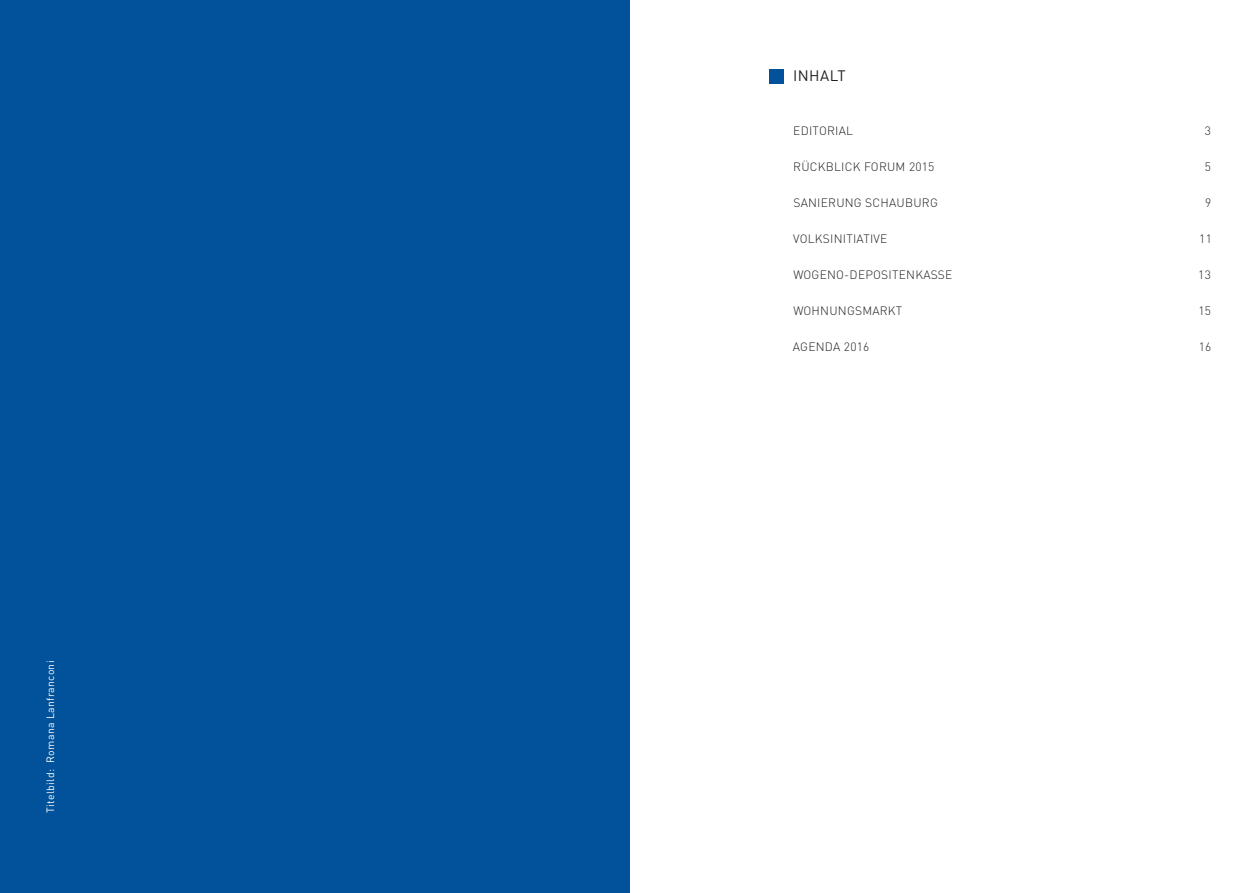
<style>
.page{position:relative;width:1259px;height:893px;background:#fff}
.page>*{position:absolute;margin:0;border:0;box-sizing:border-box;transform-origin:0 0}
.t1{font:15px "DIN";letter-spacing:.03em;color:#231f20}
.t2{font:300 12px "DIN";letter-spacing:.02em;color:#231f20}
.t3{font:10.5px "DIN";letter-spacing:.03em;color:#fff}
</style>
<div class="page">
<hr style="left:629px;top:0;width:1px;height:893px;background:#c7c8ca">
<div style="left:768px;top:69px;width:15px;height:15px;background:#01529a"></div>
<div style="left:0;top:0;width:629px;height:893px;background:#01529a"></div>
<p class="t3" style="left:44px;top:813px;width:154px;rotate:-90deg">Titelbild: Romana Lanfranconi</p>
<p class="t1" style="left:793px;top:66px;width:54px">INHALT</p>
<p class="t2" style="left:793px;top:123px;width:61px">EDITORIAL</p>
<p class="t2" style="left:1204px;top:123px;width:8px">3</p>
<p class="t2" style="left:793px;top:159px;width:143px">RÜCKBLICK FORUM 2015</p>
<p class="t2" style="left:1205px;top:159px;width:8px">5</p>
<p class="t2" style="left:793px;top:195px;width:146px">SANIERUNG SCHAUBURG</p>
<p class="t2" style="left:1205px;top:195px;width:8px">9</p>
<p class="t2" style="left:793px;top:231px;width:96px">VOLKSINITIATIVE</p>
<p class="t2" style="left:1199px;top:231px;width:14px">11</p>
<p class="t2" style="left:793px;top:267px;width:160px">WOGENO-DEPOSITENKASSE</p>
<p class="t2" style="left:1198px;top:267px;width:14px">13</p>
<p class="t2" style="left:793px;top:303px;width:111px">WOHNUNGSMARKT</p>
<p class="t2" style="left:1198px;top:303px;width:14px">15</p>
<p class="t2" style="left:793px;top:339px;width:78px">AGENDA 2016</p>
<p class="t2" style="left:1198px;top:339px;width:14px">16</p>
</div>
